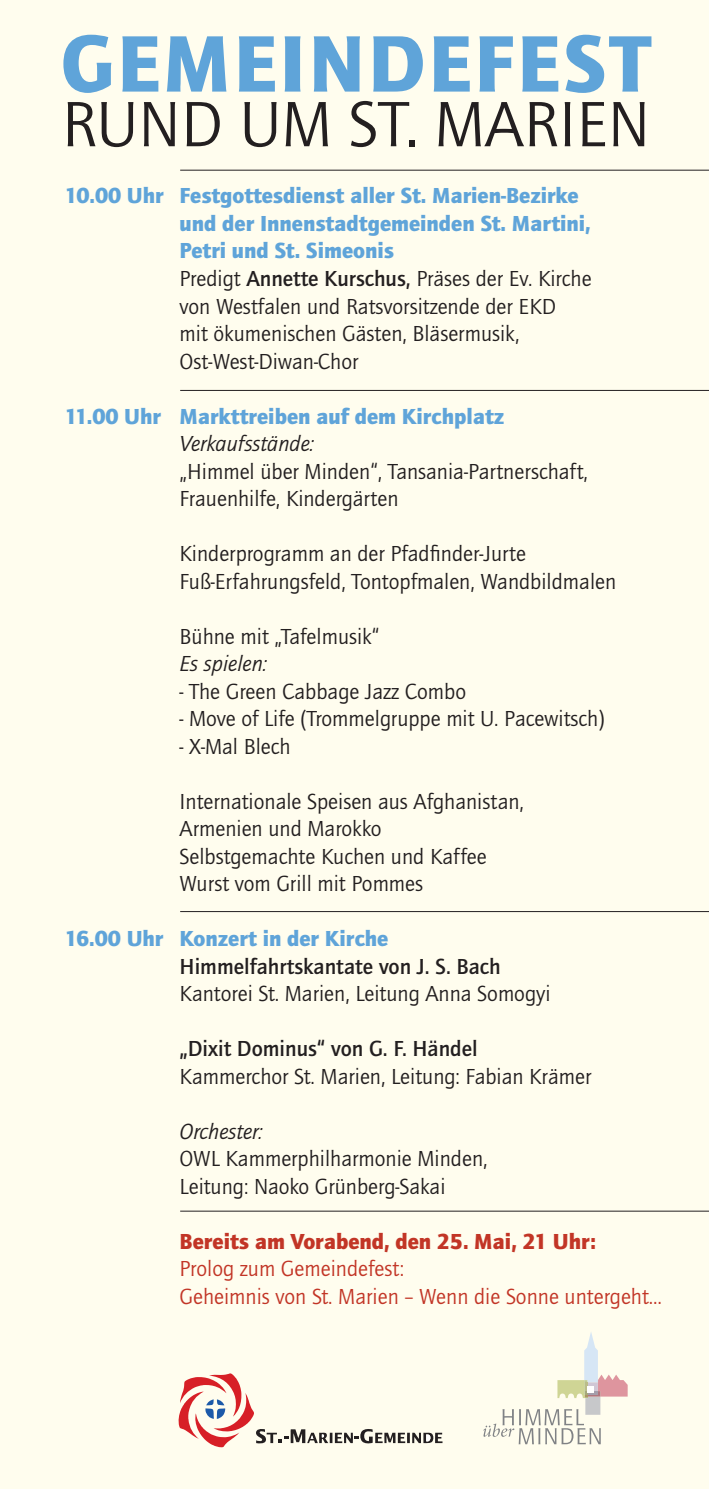
<style>
.page{position:relative;width:709px;height:1489px;background:#fff}
.page>*{position:absolute;margin:0;border:0;box-sizing:border-box;transform-origin:0 0}
.t1{font:900 82.75px "Quay Itc T";letter-spacing:.04em;color:#5fa4d9}
.t2{font:66.25px "Quay Itc T";color:#231f20}
.t3{font:22.5px/27.5px "Quay Itc T";color:#231f20}
.t4{font:22.5px/27.5px "Quay Itc T";color:#c23526}
.t5{font:900 22.5px "Quay Itc T";color:#5fa4d9}
.t6{font:700 22.5px "Quay Itc T";color:#231f20}
.t7{font:italic 22.5px "Quay Itc T";color:#231f20}
.t8{font:900 22.5px "Quay Itc T";color:#c23526}
.s1{font-weight:900;color:#5fa4d9}
.s2{font-weight:700}
</style>
<div class="page">
<div style="left:0;top:0;width:709px;height:1488px;background:#fffdee"></div>
<hr style="left:180px;top:390px;width:529px;height:1px;background:#231f20">
<hr style="left:180px;top:911px;width:529px;height:1px;background:#231f20">
<hr style="left:180px;top:1210px;width:529px;height:1px;background:#231f20">
<svg style="left:483px;top:1332px;width:144px;height:112px"></svg>
<svg style="left:179px;top:1373px;width:263px;height:74px"></svg>
<hr style="left:180px;top:170px;width:529px;height:1px;background:#231f20">
<h1 class="t1" style="left:61px;top:15px;width:591px">Gemeindefest</h1>
<h2 class="t2" style="left:62px;top:85px;width:590px">rund um St. Marien</h2>
<p class="t3" style="left:179px;top:182px;width:413px;text-indent:-115px"><span class="s1">10.00 Uhr Festgottesdienst aller St. Marien-Bezirke und der Innenstadtgemeinden St. Martini, Petri und St. Simeonis<br></span>Predigt <span class="s2">Annette Kurschus,</span> Präses der Ev. Kirche von Westfalen und Ratsvorsitzende der EKD<br>mit ökumenischen Gästen, Bläsermusik, Ost-West-Diwan-Chor</p>
<p class="t5" style="left:64px;top:403px;width:441px">11.00 Uhr Markttreiben auf dem Kirchplatz</p>
<p class="t7" style="left:179px;top:430px;width:136px">Verkaufsstände:</p>
<p class="t3" style="left:179px;top:457px;width:410px">„Himmel über Minden“, Tansania-Partnerschaft,<br>Frauenhilfe, Kindergärten</p>
<p class="t3" style="left:179px;top:539px;width:438px">Kinderprogramm an der Pfadfinder-Jurte<br>Fuß-Erfahrungsfeld, Tontopfmalen, Wandbildmalen</p>
<p class="t3" style="left:179px;top:622px;width:201px">Bühne mit „Tafelmusik“</p>
<p class="t7" style="left:179px;top:650px;width:89px">Es spielen:</p>
<p class="t3" style="left:179px;top:677px;width:288px">- The Green Cabbage Jazz Combo</p>
<p class="t3" style="left:179px;top:704px;width:426px">- Move of Life (Trommelgruppe mit U. Pacewitsch)</p>
<p class="t3" style="left:179px;top:732px;width:113px">- X-Mal Blech</p>
<p class="t3" style="left:64px;top:787px;width:61px">I</p>
<p class="t3" style="left:179px;top:787px;width:346px">nternationale Speisen aus Afghanistan,<br>Armenien und Marokko<br>Selbstgemachte Kuchen und Kaffee<br>Wurst vom Grill mit Pommes</p>
<p class="t5" style="left:64px;top:925px;width:325px">16.00 Uhr Konzert in der Kirche</p>
<p class="t6" style="left:179px;top:953px;width:323px">Himmelfahrtskantate von J. S. Bach</p>
<p class="t3" style="left:179px;top:979px;width:372px">Kantorei St. Marien, Leitung Anna Somogyi</p>
<p class="t6" style="left:179px;top:1035px;width:300px">„Dixit Dominus“ von G. F. Händel</p>
<p class="t3" style="left:179px;top:1062px;width:413px">Kammerchor St. Marien, Leitung: Fabian Krämer</p>
<p class="t7" style="left:179px;top:1118px;width:85px">Orchester:</p>
<p class="t3" style="left:179px;top:1144px;width:309px">OWL Kammerphilharmonie Minden,<br>Leitung: Naoko Grünberg-Sakai</p>
<p class="t8" style="left:179px;top:1227px;width:418px">Bereits am Vorabend, den 25. Mai, 21 Uhr:</p>
<p class="t4" style="left:179px;top:1254px;width:484px">Prolog zum Gemeindefest:<br>Geheimnis von St. Marien – Wenn die Sonne untergeht…</p>
</div>
